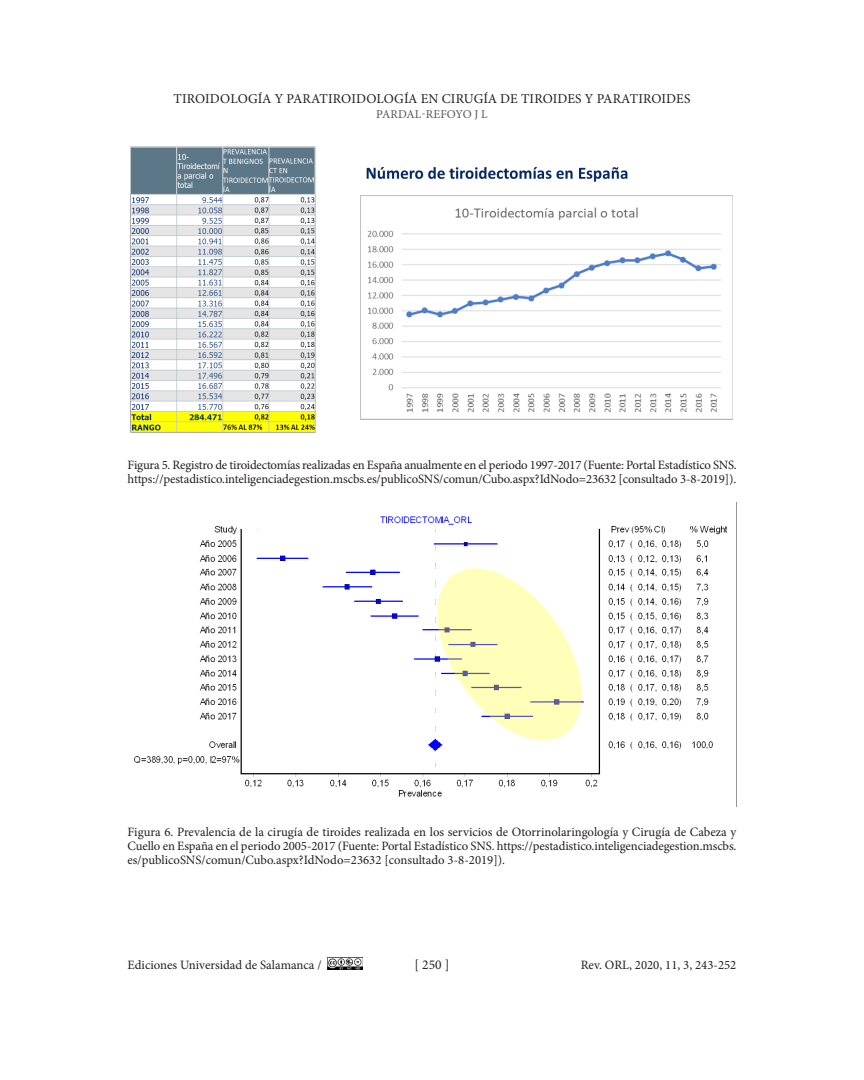
<style>
.page{position:relative;width:864px;height:1080px;background:#fff}
.page>*{position:absolute;margin:0;border:0;box-sizing:border-box;transform-origin:0 0}
.t1{font:13.5px "Minion Pro";letter-spacing:.01em;color:#231f20}
.t2{font:12.75px/14.2px "Minion Pro";letter-spacing:-.01em;color:#231f20}
.t3{font:12px "Minion Pro";letter-spacing:.01em;color:#57585a}
</style>
<div class="page">
<img style="left:328px;top:957px;width:34px;height:12px">
<img style="left:131px;top:146px;width:601px;height:287px">
<img style="left:134px;top:516px;width:594px;height:281px">
<p class="t1" style="left:174px;top:89px;width:518px">TIROIDOLOGÍA Y PARATIROIDOLOGÍA EN CIRUGÍA DE TIROIDES Y PARATIROIDES</p>
<p class="t3" style="left:376px;top:106px;width:113px">PARDAL-REFOYO J L</p>
<p class="t2" style="left:128px;top:457px;width:611px">Figura 5. Registro de tiroidectomías realizadas en España anualmente en el periodo 1997-2017 (Fuente: Portal Estadístico SNS. https://pestadistico.inteligenciadegestion.mscbs.es/publicoSNS/comun/Cubo.aspx?IdNodo=23632 [consultado 3-8-2019]).</p>
<p class="t2" style="left:128px;top:825px;width:610px;text-align:justify">Figura 6. Prevalencia de la cirugía de tiroides realizada en los servicios de Otorrinolaringología y Cirugía de Cabeza y Cuello en España en el periodo 2005-2017 (Fuente: Portal Estadístico SNS. https://pestadistico.inteligenciadegestion.mscbs. es/publicoSNS/comun/Cubo.aspx?IdNodo=23632 [consultado 3-8-2019]).</p>
<p class="t2" style="left:128px;top:958px;width:196px">Ediciones Universidad de Salamanca /</p>
<p class="t1" style="left:415px;top:956px;width:36px">[ 250 ]</p>
<p class="t2" style="left:581px;top:958px;width:157px">Rev. ORL, 2020, 11, 3, 243-252</p>
</div>
